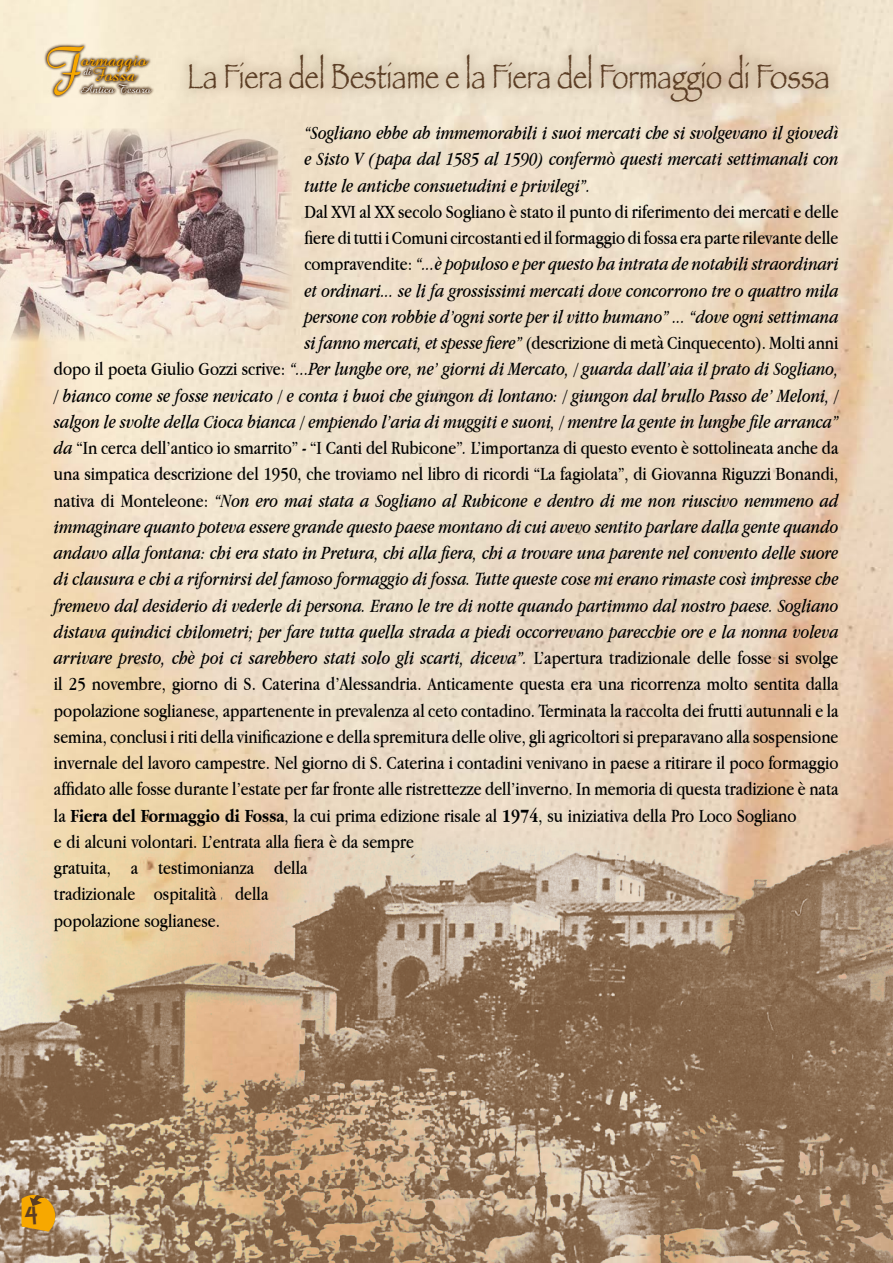
<style>
.page{position:relative;width:893px;height:1263px;background:#fff}
.page>*{position:absolute;margin:0;border:0;box-sizing:border-box;transform-origin:0 0}
.t1{font:68.4px "Amazone BT";color:#f7a800;scale:.87 1}
.t2{font:36px "Papyrus";color:#5b3d24;scale:.74 1}
.t3{font:19.95px/15.1px "Amazone BT";color:#f7a800;text-align:center}
.t4{font:italic 19.5px/26.2px "Apple Garamond";color:#000;text-align:justify}
.t5{font:19.5px "Apple Garamond";color:#000}
.t6{font:12.3px "Amazone BT";color:#fff}
.s1{font-style:normal}
.s2{font-style:italic}
.s3{font-weight:700}
</style>
<div class="page">
<img style="left:0;top:0;width:893px;height:830px">
<svg style="left:87px;top:75px;width:4px;height:3px"></svg>
<svg style="left:44px;top:43px;width:43px;height:55px"></svg>
<svg style="left:78px;top:54px;width:74px;height:21px"></svg>
<svg style="left:91px;top:64px;width:50px;height:17px"></svg>
<svg style="left:78px;top:81px;width:77px;height:16px"></svg>
<img style="left:0;top:830px;width:893px;height:433px">
<div style="left:176px;top:41px;width:666px;height:73px;background:#46280f;opacity:.1"></div>
<img style="left:0;top:128px;width:292px;height:213px">
<svg style="left:22px;top:1195px;width:33px;height:36px"></svg>
<h1 class="t1" style="left:43px;top:33px;width:44px">F</h1>
<h2 class="t2" style="left:187px;top:54px;width:870px">La Fiera del Bestiame e la Fiera del Formaggio di Fossa</h2>
<p class="t4" style="left:304px;top:119px;width:536px">“Sogliano ebbe ab immemorabili i suoi mercati che si svolgevano il giovedì e Sisto V (papa dal 1585 al 1590) confermò questi mercati settimanali con tutte le antiche consuetudini e privilegi”.</p>
<p class="t5" style="left:304px;top:200px;width:536px">Dal XVI al XX secolo Sogliano è stato il punto di riferimento dei mercati e delle</p>
<p class="t5" style="left:304px;top:226px;width:536px">fiere di tutti i Comuni circostanti ed il formaggio di fossa era parte rilevante delle</p>
<p class="t4" style="left:304px;top:251px;width:536px"><span class="s1">compravendite:</span> “...è populoso e per questo ha intrata de notabili straordinari</p>
<p class="t4" style="left:304px;top:277px;width:536px">et ordinari... se li fa grossissimi mercati dove concorrono tre o quattro mila</p>
<p class="t4" style="left:304px;top:303px;width:536px">persone con robbie d’ogni sorte per il vitto humano” ... “dove ogni settimana</p>
<p class="t5" style="left:304px;top:331px;width:536px"><span class="s2">si fanno mercati, et spesse fiere”</span> (descrizione di metà Cinquecento). Molti anni</p>
<p class="t4" style="left:54px;top:356px;width:786px"><span class="s1">dopo il poeta Giulio Gozzi scrive:</span> “...Per lunghe ore, ne’ giorni di Mercato, / guarda dall’aia il prato di Sogliano,</p>
<p class="t4" style="left:54px;top:382px;width:786px">/ bianco come se fosse nevicato / e conta i buoi che giungon di lontano: / giungon dal brullo Passo de’ Meloni, /</p>
<p class="t4" style="left:54px;top:408px;width:786px">salgon le svolte della Cioca bianca / empiendo l’aria di muggiti e suoni, / mentre la gente in lunghe file arranca”</p>
<p class="t5" style="left:54px;top:436px;width:786px"><span class="s2">da</span> “In cerca dell’antico io smarrito” - “I Canti del Rubicone”<span class="s2">.</span> L’importanza di questo evento è sottolineata anche da</p>
<p class="t5" style="left:54px;top:462px;width:786px">una simpatica descrizione del 1950, che troviamo nel libro di ricordi “La fagiolata”, di Giovanna Riguzzi Bonandi,</p>
<p class="t4" style="left:54px;top:487px;width:786px"><span class="s1">nativa di Monteleone:</span> “Non ero mai stata a Sogliano al Rubicone e dentro di me non riuscivo nemmeno ad</p>
<p class="t4" style="left:54px;top:513px;width:786px">immaginare quanto poteva essere grande questo paese montano di cui avevo sentito parlare dalla gente quando</p>
<p class="t4" style="left:54px;top:539px;width:786px">andavo alla fontana: chi era stato in Pretura, chi alla fiera, chi a trovare una parente nel convento delle suore</p>
<p class="t4" style="left:54px;top:566px;width:786px">di clausura e chi a rifornirsi del famoso formaggio di fossa. Tutte queste cose mi erano rimaste così impresse che</p>
<p class="t4" style="left:54px;top:592px;width:786px">fremevo dal desiderio di vederle di persona. Erano le tre di notte quando partimmo dal nostro paese. Sogliano</p>
<p class="t4" style="left:54px;top:618px;width:786px">distava quindici chilometri; per fare tutta quella strada a piedi occorrevano parecchie ore e la nonna voleva</p>
<p class="t4" style="left:54px;top:644px;width:786px">arrivare presto, chè poi ci sarebbero stati solo gli scarti, diceva”. <span class="s1">L’apertura tradizionale delle fosse si svolge</span></p>
<p class="t5" style="left:54px;top:672px;width:786px">il 25 novembre, giorno di S. Caterina d’Alessandria. Anticamente questa era una ricorrenza molto sentita dalla</p>
<p class="t5" style="left:54px;top:699px;width:786px">popolazione soglianese, appartenente in prevalenza al ceto contadino. Terminata la raccolta dei frutti autunnali e la</p>
<p class="t5" style="left:54px;top:725px;width:786px">semina, conclusi i riti della vinificazione e della spremitura delle olive, gli agricoltori si preparavano alla sospensione</p>
<p class="t5" style="left:54px;top:751px;width:786px">invernale del lavoro campestre. Nel giorno di S. Caterina i contadini venivano in paese a ritirare il poco formaggio</p>
<p class="t5" style="left:54px;top:777px;width:786px">affidato alle fosse durante l’estate per far fronte alle ristrettezze dell’inverno. In memoria di questa tradizione è nata</p>
<p class="t5" style="left:54px;top:804px;width:744px">la <span class="s3">Fiera del Formaggio di Fossa</span>, la cui prima edizione risale al <span class="s3">1974</span>, su iniziativa della Pro Loco Sogliano</p>
<p class="t5" style="left:54px;top:830px;width:362px">e di alcuni volontari. L’entrata alla fiera è da sempre</p>
<p class="t5" style="left:54px;top:856px;width:255px">gratuita, a testimonianza della</p>
<p class="t5" style="left:54px;top:882px;width:216px">tradizionale ospitalità della</p>
<p class="t5" style="left:54px;top:909px;width:167px">popolazione soglianese.</p>
<p class="t3" style="left:81px;top:53px;width:67px"><sub>di</sub>ormaggio<br>Fossa</p>
<p class="t6" style="left:79px;top:82px;width:73px">Antico Tesoro</p>
</div>
